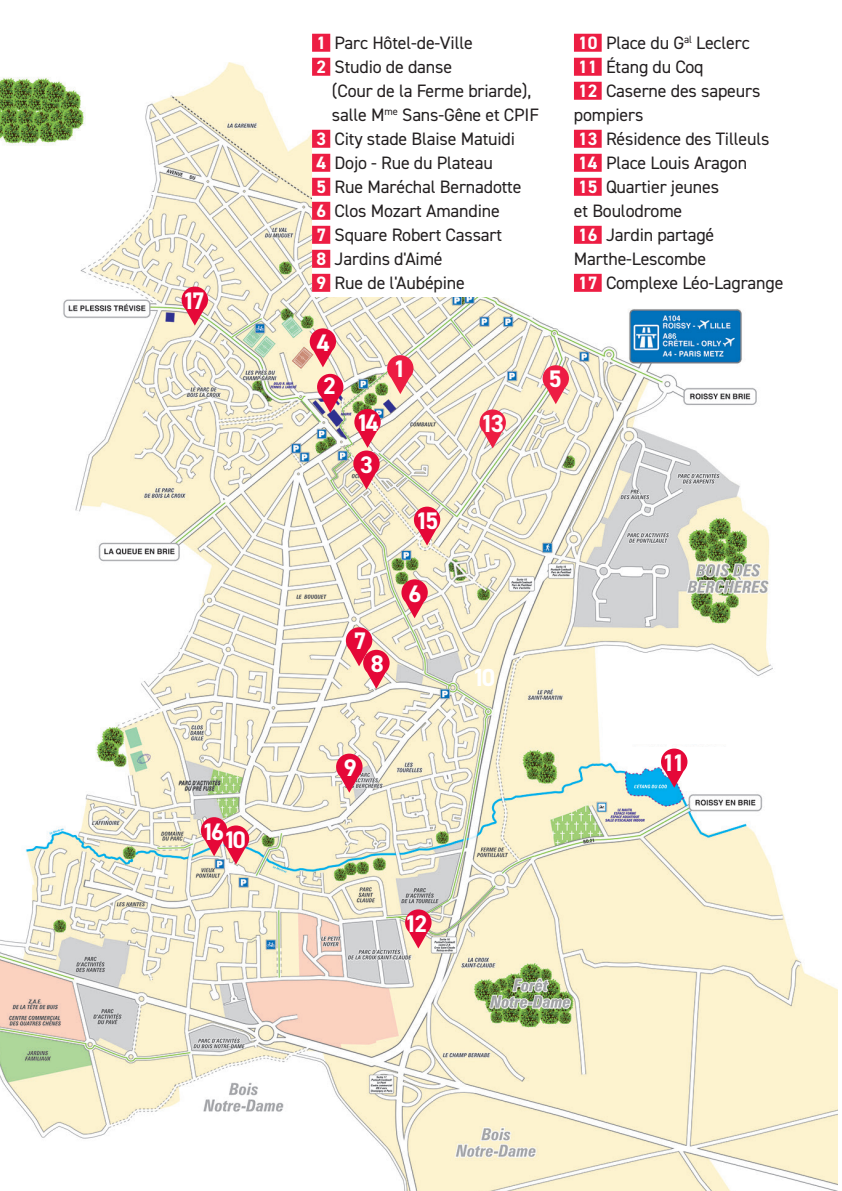
<style>
.page{position:relative;width:842px;height:1191px;background:#fff}
.page>*{position:absolute;margin:0;border:0;box-sizing:border-box;transform-origin:0 0}
.t1{font:700 24.8px "DIN2014";color:#fff}
.t2{font:700 24px "DIN2014";letter-spacing:-.13em;color:#fff}
.t3{font:18px/24px "DIN2014";letter-spacing:-.01em;color:#231f20}
.s1{font-weight:700;color:#fff}
</style>
<div class="page">
<img style="left:0;top:63px;width:837px;height:1128px">
<div style="left:0;top:343px;width:89px;height:86px;background:#fff"></div>
<div style="left:0;top:546px;width:89px;height:86px;background:#fff"></div>
<div style="left:84px;top:1145px;width:228px;height:46px;background:#fff"></div>
<div style="left:612px;top:688px;width:153px;height:56px;background:#fff"></div>
<svg style="left:387px;top:355px;width:26px;height:39px"></svg>
<svg style="left:543px;top:365px;width:26px;height:39px"></svg>
<svg style="left:479px;top:409px;width:27px;height:39px"></svg>
<svg style="left:317px;top:374px;width:26px;height:39px"></svg>
<svg style="left:353px;top:409px;width:28px;height:80px"></svg>
<svg style="left:414px;top:506px;width:26px;height:39px"></svg>
<svg style="left:346px;top:627px;width:44px;height:62px"></svg>
<svg style="left:336px;top:753px;width:27px;height:39px"></svg>
<svg style="left:201px;top:817px;width:48px;height:47px"></svg>
<svg style="left:661px;top:748px;width:26px;height:39px"></svg>
<svg style="left:182px;top:286px;width:26px;height:40px"></svg>
<svg style="left:401px;top:579px;width:27px;height:39px"></svg>
<svg style="left:310px;top:328px;width:26px;height:39px"></svg>
<svg style="left:405px;top:909px;width:27px;height:39px"></svg>
<div style="left:312px;top:35px;width:500px;height:262px;background:#fff"></div>
<div style="left:312px;top:34px;width:18px;height:18px;background:#ed1d43"></div>
<div style="left:312px;top:58px;width:18px;height:18px;background:#ed1d43"></div>
<div style="left:312px;top:130px;width:18px;height:18px;background:#ed1d43"></div>
<div style="left:312px;top:154px;width:18px;height:18px;background:#ed1d43"></div>
<div style="left:312px;top:178px;width:18px;height:18px;background:#ed1d43"></div>
<div style="left:312px;top:202px;width:18px;height:18px;background:#ed1d43"></div>
<div style="left:312px;top:226px;width:18px;height:18px;background:#ed1d43"></div>
<div style="left:312px;top:250px;width:18px;height:18px;background:#ed1d43"></div>
<div style="left:312px;top:274px;width:18px;height:18px;background:#ed1d43"></div>
<div style="left:574px;top:34px;width:28px;height:18px;background:#ed1d43"></div>
<div style="left:574px;top:58px;width:28px;height:18px;background:#ed1d43"></div>
<div style="left:574px;top:82px;width:28px;height:18px;background:#ed1d43"></div>
<div style="left:574px;top:130px;width:28px;height:18px;background:#ed1d43"></div>
<div style="left:574px;top:154px;width:28px;height:18px;background:#ed1d43"></div>
<div style="left:574px;top:178px;width:28px;height:18px;background:#ed1d43"></div>
<div style="left:574px;top:226px;width:28px;height:18px;background:#ed1d43"></div>
<div style="left:574px;top:274px;width:28px;height:18px;background:#ed1d43"></div>
<p class="t2" style="left:182px;top:285px;width:24px">17</p>
<p class="t2" style="left:202px;top:815px;width:24px">16</p>
<p class="t2" style="left:224px;top:823px;width:24px">10</p>
<p class="t3" style="left:316px;top:30px;width:158px"><span class="s1">1</span> Parc Hôtel-de-Ville</p>
<p class="t3" style="left:316px;top:54px;width:137px"><span class="s1">2</span> Studio de danse</p>
<p class="t3" style="left:332px;top:78px;width:201px">(Cour de la Ferme briarde),</p>
<p class="t3" style="left:332px;top:102px;width:209px">salle M<sup>me</sup> Sans-Gêne et CPIF</p>
<p class="t3" style="left:316px;top:126px;width:200px"><span class="s1">3</span> City stade Blaise Matuidi</p>
<p class="t3" style="left:316px;top:150px;width:178px"><span class="s1">4</span> Dojo - Rue du Plateau</p>
<p class="t3" style="left:316px;top:174px;width:207px"><span class="s1">5</span> Rue Maréchal Bernadotte</p>
<p class="t3" style="left:316px;top:198px;width:185px"><span class="s1">6</span> Clos Mozart Amandine</p>
<p class="t3" style="left:316px;top:222px;width:187px"><span class="s1">7</span> Square Robert Cassart</p>
<p class="t3" style="left:316px;top:246px;width:128px"><span class="s1">8</span> Jardins d'Aimé</p>
<p class="t3" style="left:316px;top:270px;width:150px"><span class="s1">9</span> Rue de l'Aubépine</p>
<p class="t3" style="left:578px;top:30px;width:173px"><span class="s1">10</span> Place du G<sup>al</sup> Leclerc</p>
<p class="t3" style="left:578px;top:54px;width:127px"><span class="s1">11</span> Étang du Coq</p>
<p class="t3" style="left:574px;top:78px;width:188px"><span class="s1">12</span> Caserne des sapeurs pompiers</p>
<p class="t3" style="left:578px;top:126px;width:193px"><span class="s1">13</span> Résidence des Tilleuls</p>
<p class="t3" style="left:578px;top:150px;width:170px"><span class="s1">14</span> Place Louis Aragon</p>
<p class="t3" style="left:578px;top:174px;width:142px"><span class="s1">15</span> Quartier jeunes</p>
<p class="t3" style="left:574px;top:198px;width:110px">et Boulodrome</p>
<p class="t3" style="left:578px;top:222px;width:138px"><span class="s1">16</span> Jardin partagé</p>
<p class="t3" style="left:574px;top:246px;width:134px">Marthe-Lescombe</p>
<p class="t3" style="left:578px;top:270px;width:207px"><span class="s1">17</span> Complexe Léo-Lagrange</p>
<p class="t2" style="left:317px;top:327px;width:14px">4</p>
<p class="t2" style="left:323px;top:370px;width:14px">2</p>
<p class="t2" style="left:356px;top:406px;width:24px">14</p>
<p class="t2" style="left:360px;top:448px;width:14px">3</p>
<p class="t2" style="left:393px;top:352px;width:14px">1</p>
<p class="t2" style="left:416px;top:504px;width:24px">15</p>
<p class="t1" style="left:480px;top:407px;width:25px">13</p>
<p class="t2" style="left:549px;top:363px;width:14px">5</p>
<p class="t2" style="left:354px;top:625px;width:14px">7</p>
<p class="t2" style="left:371px;top:647px;width:14px">8</p>
<p class="t2" style="left:408px;top:577px;width:14px">6</p>
<p class="t1" style="left:472px;top:660px;width:25px">10</p>
<p class="t2" style="left:344px;top:751px;width:14px">9</p>
<p class="t2" style="left:662px;top:746px;width:24px">11</p>
<p class="t2" style="left:405px;top:907px;width:24px">12</p>
</div>
